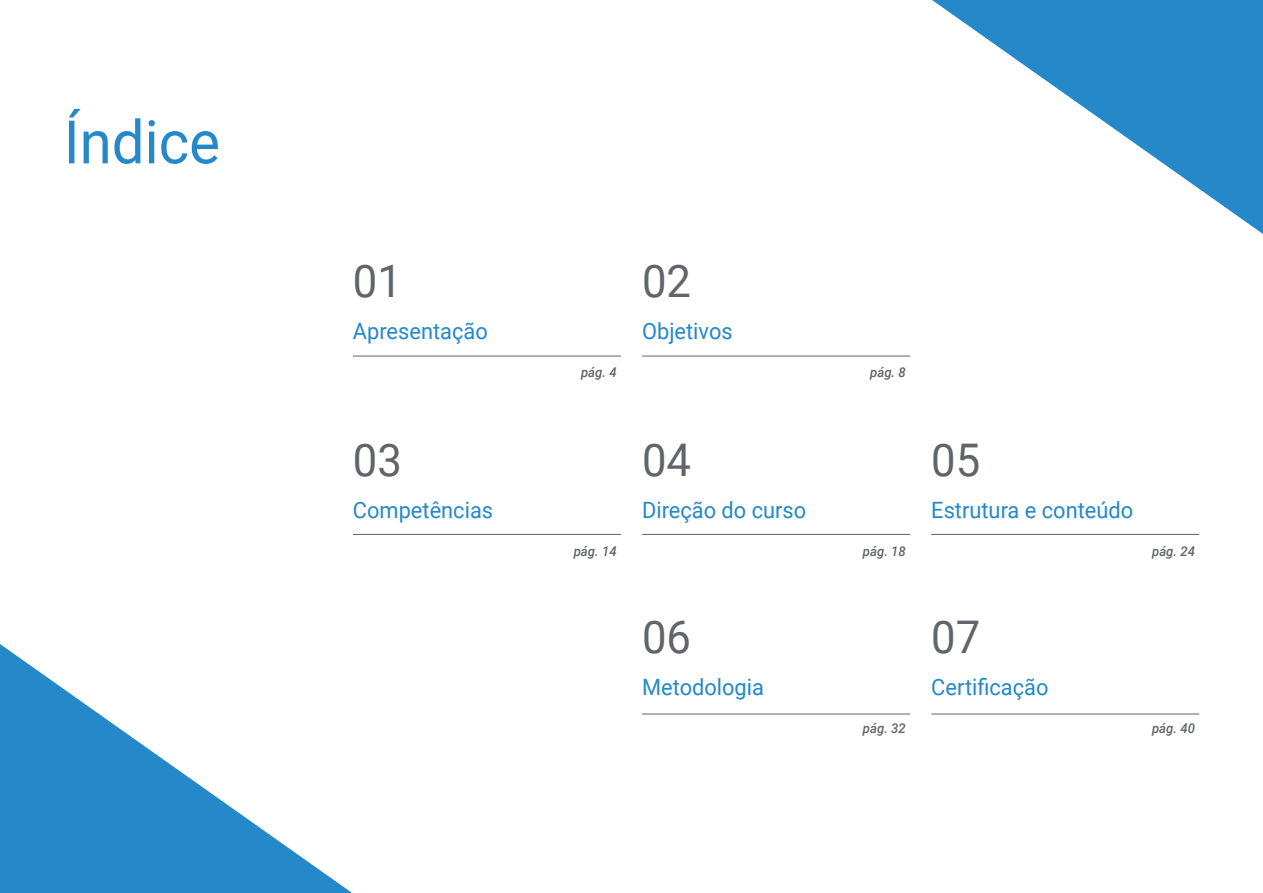
<style>
.page{position:relative;width:1263px;height:893px;background:#fff}
.page>*{position:absolute;margin:0;border:0;box-sizing:border-box;transform-origin:0 0}
.t1{font:60px "Roboto";color:#2488c9}
.t2{font:45px "Roboto";color:#61646a}
.t3{font:22.5px "Roboto";color:#2488c9}
.t4{font:italic 500 13.5px "Roboto";color:#61646a}
</style>
<div class="page">
<hr style="left:353px;top:356px;width:268px;height:1px;background:#61646a">
<hr style="left:931px;top:534px;width:268px;height:1px;background:#61646a">
<hr style="left:642px;top:356px;width:268px;height:1px;background:#61646a">
<hr style="left:642px;top:714px;width:268px;height:1px;background:#61646a">
<hr style="left:353px;top:534px;width:268px;height:1px;background:#61646a">
<hr style="left:931px;top:714px;width:268px;height:1px;background:#61646a">
<hr style="left:642px;top:534px;width:268px;height:1px;background:#61646a">
<svg style="left:0;top:644px;width:352px;height:249px"></svg>
<svg style="left:932px;top:0;width:331px;height:234px"></svg>
<h1 class="t1" style="left:64px;top:100px;width:158px">Índice</h1>
<h2 class="t2" style="left:353px;top:250px;width:51px">01</h2>
<h2 class="t2" style="left:642px;top:250px;width:51px">02</h2>
<p class="t3" style="left:353px;top:315px;width:136px">Apresentação</p>
<p class="t3" style="left:642px;top:315px;width:92px">Objetivos</p>
<p class="t4" style="left:581px;top:363px;width:37px">pág. 4</p>
<p class="t4" style="left:870px;top:363px;width:37px">pág. 8</p>
<h2 class="t2" style="left:353px;top:428px;width:51px">03</h2>
<h2 class="t2" style="left:642px;top:428px;width:51px">04</h2>
<h2 class="t2" style="left:931px;top:428px;width:51px">05</h2>
<p class="t3" style="left:353px;top:494px;width:142px">Competências</p>
<p class="t3" style="left:642px;top:494px;width:166px">Direção do curso</p>
<p class="t3" style="left:931px;top:494px;width:203px">Estrutura e conteúdo</p>
<p class="t4" style="left:574px;top:541px;width:44px">pág. 14</p>
<p class="t4" style="left:863px;top:541px;width:44px">pág. 18</p>
<p class="t4" style="left:1152px;top:541px;width:44px">pág. 24</p>
<h2 class="t2" style="left:642px;top:605px;width:51px">06</h2>
<h2 class="t2" style="left:931px;top:605px;width:51px">07</h2>
<p class="t3" style="left:642px;top:671px;width:123px">Metodologia</p>
<p class="t3" style="left:931px;top:671px;width:119px">Certificação</p>
<p class="t4" style="left:863px;top:719px;width:44px">pág. 32</p>
<p class="t4" style="left:1152px;top:719px;width:44px">pág. 40</p>
</div>
